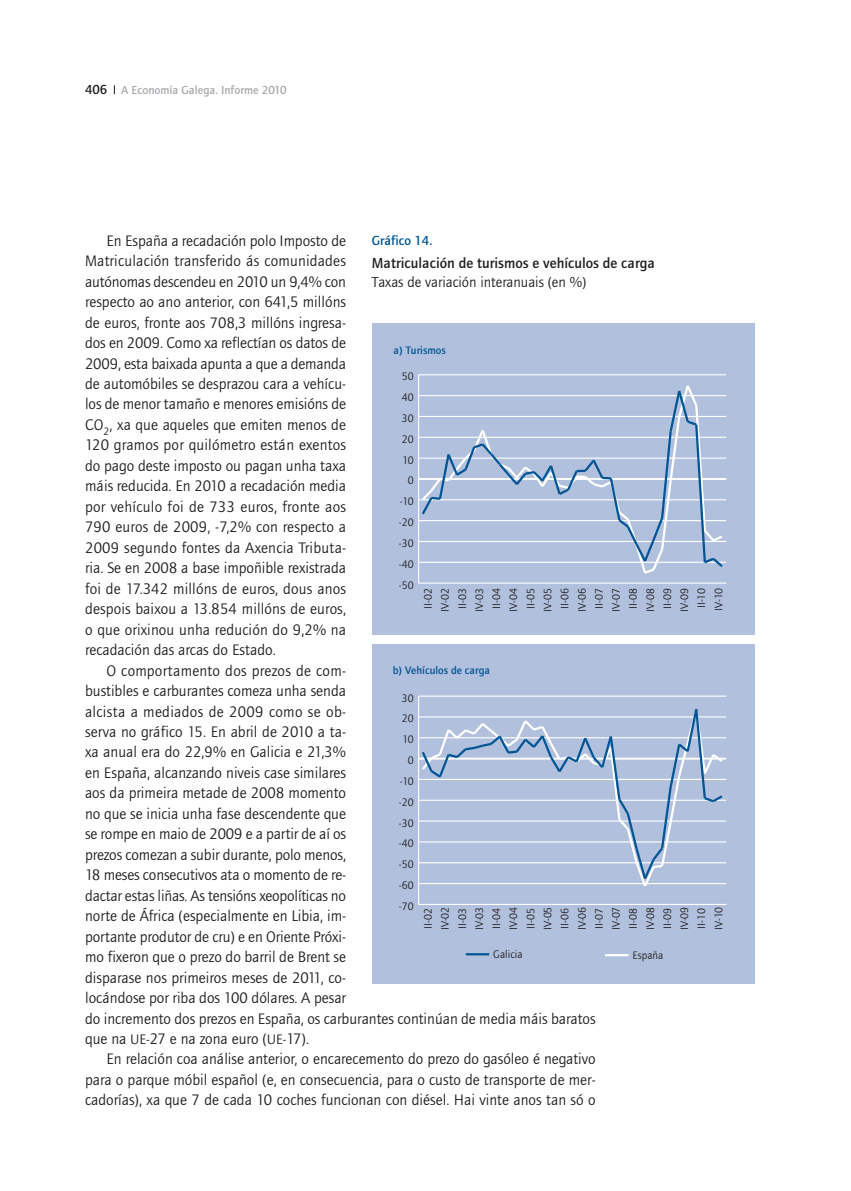
<style>
.page{position:relative;width:851px;height:1191px;background:#fff}
.page>*{position:absolute;margin:0;border:0;box-sizing:border-box;transform-origin:0 0}
.t1{font:15.75px/20.4px "Foundry Journal";color:#231f20;text-align:justify}
.t2{font:500 15px "Foundry Journal";color:#231f20}
.t3{font:15px "Foundry Journal";color:#231f20}
.t4{font:500 13.5px "Foundry Journal";color:#005595}
.t5{font:500 12px "Foundry Journal";color:#a7a9ac}
.t6{font:11.25px/17.1px "Foundry Journal";color:#231f20;text-align:justify}
.t7{font:500 11.25px "Foundry Journal";color:#005595}
.s1{font-size:13.5px;color:#231f20}
.s2{font-size:14.25px}
</style>
<div class="page">
<div style="left:372px;top:323px;width:383px;height:312px;background:#b1c0dc"></div>
<div style="left:372px;top:644px;width:383px;height:339px;background:#b1c0dc"></div>
<hr style="left:418px;top:375px;width:1px;height:208px;background:#fff">
<hr style="left:418px;top:582px;width:308px;height:1px;background:#fff">
<hr style="left:418px;top:562px;width:308px;height:1px;background:#fff">
<hr style="left:418px;top:541px;width:308px;height:1px;background:#fff">
<hr style="left:418px;top:520px;width:308px;height:1px;background:#fff">
<hr style="left:418px;top:499px;width:308px;height:1px;background:#fff">
<hr style="left:418px;top:478px;width:308px;height:2px;background:#fff">
<hr style="left:418px;top:457px;width:308px;height:2px;background:#fff">
<hr style="left:418px;top:437px;width:308px;height:1px;background:#fff">
<hr style="left:418px;top:416px;width:308px;height:1px;background:#fff">
<hr style="left:418px;top:395px;width:308px;height:1px;background:#fff">
<hr style="left:418px;top:374px;width:308px;height:1px;background:#fff">
<svg style="left:419px;top:383px;width:306px;height:192px"></svg>
<hr style="left:418px;top:696px;width:1px;height:208px;background:#fff">
<hr style="left:418px;top:904px;width:308px;height:1px;background:#fff">
<hr style="left:418px;top:883px;width:308px;height:1px;background:#fff">
<hr style="left:418px;top:862px;width:308px;height:1px;background:#fff">
<hr style="left:418px;top:841px;width:308px;height:1px;background:#fff">
<hr style="left:418px;top:820px;width:308px;height:1px;background:#fff">
<hr style="left:418px;top:799px;width:308px;height:2px;background:#fff">
<hr style="left:418px;top:779px;width:308px;height:1px;background:#fff">
<hr style="left:418px;top:757px;width:308px;height:2px;background:#fff">
<hr style="left:418px;top:737px;width:308px;height:1px;background:#fff">
<hr style="left:418px;top:716px;width:308px;height:1px;background:#fff">
<hr style="left:418px;top:695px;width:308px;height:1px;background:#fff">
<hr style="left:605px;top:954px;width:23px;height:2px;background:#fff">
<hr style="left:465px;top:953px;width:24px;height:2px;background:#005595">
<svg style="left:419px;top:706px;width:306px;height:183px"></svg>
<p class="t5" style="left:85px;top:84px;width:203px"><span class="s1">406</span> A Economía Galega. Informe 2010</p>
<p class="t1" style="left:85px;top:232px;width:262px;text-indent:21px">En España a recadación polo Imposto de Matriculación transferido ás comunidades autónomas descendeu en 2010 un 9,4% con respecto ao ano anterior, con 641,5 millóns de euros, fronte aos 708,3 millóns ingresa&shy;dos en 2009. Como xa reflectían os datos de 2009, esta baixada apunta a que a demanda de automóbiles se desprazou cara a vehícu&shy;los de menor tamaño e menores emisións de CO<sub>2</sub>, xa que aqueles que emiten menos de 120 gramos por quilómetro están exentos do pago deste imposto ou pagan unha taxa máis reducida. En 2010 a recadación media por vehículo foi de 733 euros, fronte aos 790 euros de 2009, -7,2% con respecto a 2009 segundo fontes da Axencia Tributa&shy;ria. Se en 2008 a base impoñible rexistrada foi de 17.342 millóns de euros, dous anos despois baixou a 13.854 millóns de euros, o que orixinou unha redución do 9,2% na recadación das arcas do Estado.</p>
<p class="t1" style="left:85px;top:661px;width:512px;text-align:left;text-indent:21px">O comportamento dos prezos de com-<br>bustibles e carburantes comeza unha senda<br>alcista a mediados de 2009 como se ob-<br>serva no gráfico 15. En abril de 2010 a ta-<br>xa anual era do 22,9% en Galicia e 21,3%<br>en España, alcanzando niveis case similares<br>aos da primeira metade de 2008 momento<br>no que se inicia unha fase descendente que<br>se rompe en maio de 2009 e a partir de aí os<br>prezos comezan a subir durante, polo menos,<br>18 meses consecutivos ata o momento de re-<br>dactar estas liñas. As tensións xeopolíticas no<br>norte de África (especialmente en Libia, im-<br>portante produtor de cru) e en Oriente Próxi-<br>mo fixeron que o prezo do barril de Brent se<br>disparase nos primeiros meses de 2011, co-<br>locándose por riba dos 100 dólares. A pesar<br>do incremento dos prezos en España, os carburantes continúan de media máis baratos que na <span class="s2">UE-</span>27 e na zona euro (<span class="s2">UE-</span>17).</p>
<p class="t1" style="left:85px;top:1050px;width:512px;text-indent:21px">En relación coa análise anterior, o encarecemento do prezo do gasóleo é negativo para o parque móbil español (e, en consecuencia, para o custo de transporte de mer&shy;cadorías), xa que 7 de cada 10 coches funcionan con diésel. Hai vinte anos tan só o</p>
<p class="t4" style="left:372px;top:234px;width:62px">Gráfico 14.</p>
<p class="t2" style="left:372px;top:255px;width:285px">Matriculación de turismos e vehículos de carga</p>
<p class="t3" style="left:372px;top:275px;width:216px">Taxas de variación interanuais (en %)</p>
<p class="t7" style="left:393px;top:344px;width:54px">a) Turismos</p>
<p class="t6" style="left:402px;top:369px;width:13px">50</p>
<p class="t6" style="left:402px;top:390px;width:13px">40</p>
<p class="t6" style="left:402px;top:411px;width:13px">30</p>
<p class="t6" style="left:402px;top:431px;width:13px">20</p>
<p class="t6" style="left:402px;top:452px;width:13px">10</p>
<p class="t6" style="left:407px;top:473px;width:7px">0</p>
<p class="t6" style="left:399px;top:494px;width:16px">-10</p>
<p class="t6" style="left:399px;top:515px;width:16px">-20</p>
<p class="t6" style="left:399px;top:535px;width:16px">-30</p>
<p class="t6" style="left:399px;top:556px;width:16px">-40</p>
<p class="t6" style="left:399px;top:577px;width:16px">-50</p>
<p class="t6" style="left:711px;top:611px;width:25px;rotate:-90deg">IV-10</p>
<p class="t6" style="left:694px;top:608px;width:22px;rotate:-90deg">II-10</p>
<p class="t6" style="left:506px;top:612px;width:25px;rotate:-90deg">IV-04</p>
<p class="t6" style="left:489px;top:609px;width:22px;rotate:-90deg">II-04</p>
<p class="t6" style="left:574px;top:612px;width:25px;rotate:-90deg">IV-06</p>
<p class="t6" style="left:523px;top:612px;width:25px;rotate:-90deg">II-05<br>IV-05<br>II-06</p>
<p class="t6" style="left:659px;top:609px;width:22px;rotate:-90deg">II-09</p>
<p class="t6" style="left:677px;top:612px;width:25px;rotate:-90deg">IV-09</p>
<p class="t6" style="left:642px;top:612px;width:25px;rotate:-90deg">IV-08</p>
<p class="t6" style="left:591px;top:611px;width:25px;rotate:-90deg">II-07<br>IV-07<br>II-08</p>
<p class="t6" style="left:437px;top:612px;width:25px;rotate:-90deg">IV-02</p>
<p class="t6" style="left:420px;top:609px;width:22px;rotate:-90deg">II-02</p>
<p class="t6" style="left:472px;top:612px;width:25px;rotate:-90deg">IV-03</p>
<p class="t6" style="left:455px;top:609px;width:22px;rotate:-90deg">II-03</p>
<p class="t7" style="left:393px;top:664px;width:99px">b) Vehículos de carga</p>
<p class="t6" style="left:402px;top:690px;width:13px">30</p>
<p class="t6" style="left:402px;top:711px;width:13px">20</p>
<p class="t6" style="left:402px;top:732px;width:13px">10</p>
<p class="t6" style="left:407px;top:753px;width:7px">0</p>
<p class="t6" style="left:399px;top:773px;width:16px">-10</p>
<p class="t6" style="left:399px;top:794px;width:16px">-20</p>
<p class="t6" style="left:399px;top:815px;width:16px">-30</p>
<p class="t6" style="left:399px;top:836px;width:16px">-40</p>
<p class="t6" style="left:399px;top:857px;width:16px">-50</p>
<p class="t6" style="left:399px;top:877px;width:16px">-60</p>
<p class="t6" style="left:399px;top:898px;width:16px">-70</p>
<p class="t6" style="left:420px;top:930px;width:25px;text-align:left;rotate:-90deg">II-02<br>IV-02<br>II-03<br>IV-03<br>II-04<br>IV-04<br>II-05<br>IV-05<br>II-06<br>IV-06<br>II-07<br>IV-07<br>II-08<br>IV-08<br>II-09<br>IV-09<br>II-10<br>IV-10</p>
<p class="t6" style="left:493px;top:947px;width:31px">Galicia</p>
<p class="t6" style="left:632px;top:948px;width:32px">España</p>
</div>
